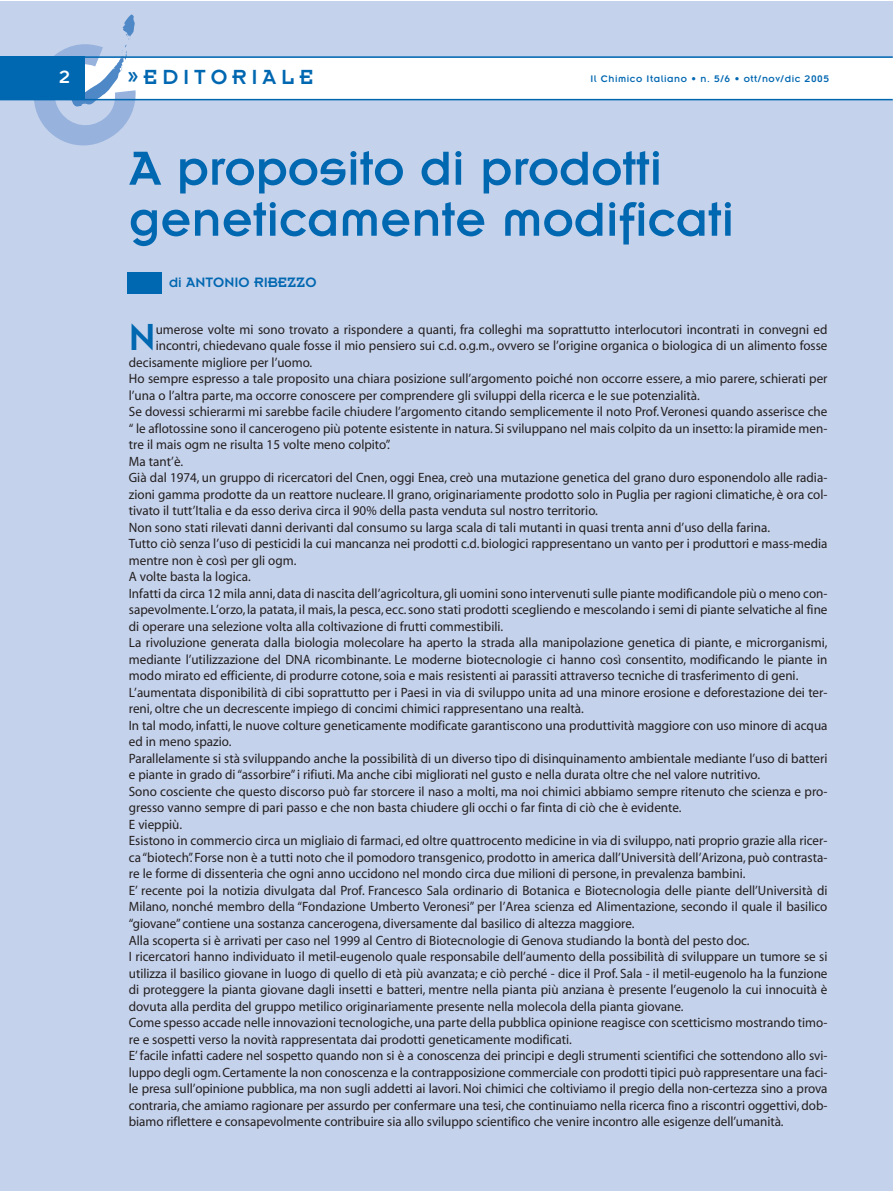
<style>
.page{position:relative;width:893px;height:1191px;background:#fff}
.page>*{position:absolute;margin:0;border:0;box-sizing:border-box;transform-origin:0 0}
.t1{font:52.5px/51px "Insignia A";color:#0067b1}
.t2{font:41.55px "Insignia A";color:#0067b1}
.t3{font:22.5px "Insignia A";letter-spacing:.215em;color:#0067b1}
.t4{font:19.5px "Insignia A";color:#fff}
.t5{font:15px "Insignia A";color:#0067b1}
.t6{font:13.5px "Myriad";color:#231f20}
.t7{font:10.5px "Insignia";letter-spacing:.055em;color:#0067b1}
</style>
<div class="page">
<div style="left:0;top:1px;width:893px;height:56px;background:#c5d2eb"></div>
<div style="left:0;top:100px;width:893px;height:1091px;background:#c5d2eb"></div>
<svg style="left:34px;top:14px;width:102px;height:131px"></svg>
<div style="left:0;top:56px;width:85px;height:43px;background:#0067b1"></div>
<hr style="left:0;top:56px;width:893px;height:2px;background:#0067b1">
<hr style="left:0;top:99px;width:893px;height:1px;background:#0067b1">
<div style="left:127px;top:273px;width:34px;height:21px;background:#0067b1"></div>
<h3 class="t4" style="left:59px;top:70px;width:12px">2</h3>
<h3 class="t3" style="left:127px;top:69px;width:187px">»EDITORIALE</h3>
<p class="t7" style="left:590px;top:75px;width:240px">Il Chimico Italiano • n. 5/6 • ott/nov/dic 2005</p>
<h1 class="t1" style="left:129px;top:147px;width:606px">A proposito di prodotti geneticamente modificati</h1>
<p class="t5" style="left:169px;top:277px;width:149px">di ANTONIO RIBEZZO</p>
<h2 class="t2" style="left:129px;top:324px;width:28px">N</h2>
<p class="t6" style="left:156px;top:324px;width:673px">umerose volte mi sono trovato a rispondere a quanti, fra colleghi ma soprattutto interlocutori incontrati in convegni ed</p>
<p class="t6" style="left:156px;top:341px;width:673px">incontri, chiedevano quale fosse il mio pensiero sui c.d. o.g.m., ovvero se l’origine organica o biologica di un alimento fosse</p>
<p class="t6" style="left:129px;top:357px;width:185px">decisamente migliore per l’uomo.</p>
<p class="t6" style="left:129px;top:374px;width:700px">Ho sempre espresso a tale proposito una chiara posizione sull’argomento poiché non occorre essere, a mio parere, schierati per</p>
<p class="t6" style="left:129px;top:390px;width:572px">l’una o l’altra parte, ma occorre conoscere per comprendere gli sviluppi della ricerca e le sue potenzialità.</p>
<p class="t6" style="left:129px;top:407px;width:700px">Se dovessi schierarmi mi sarebbe facile chiudere l’argomento citando semplicemente il noto Prof. Veronesi quando asserisce che</p>
<p class="t6" style="left:129px;top:423px;width:700px">“ le aflotossine sono il cancerogeno più potente esistente in natura. Si sviluppano nel mais colpito da un insetto: la piramide men-</p>
<p class="t6" style="left:129px;top:440px;width:263px">tre il mais ogm ne risulta 15 volte meno colpito”.</p>
<p class="t6" style="left:129px;top:456px;width:56px">Ma tant’è.</p>
<p class="t6" style="left:129px;top:473px;width:700px">Già dal 1974, un gruppo di ricercatori del Cnen, oggi Enea, creò una mutazione genetica del grano duro esponendolo alle radia-</p>
<p class="t6" style="left:129px;top:489px;width:700px">zioni gamma prodotte da un reattore nucleare. Il grano, originariamente prodotto solo in Puglia per ragioni climatiche, è ora col-</p>
<p class="t6" style="left:129px;top:506px;width:471px">tivato il tutt’Italia e da esso deriva circa il 90% della pasta venduta sul nostro territorio.</p>
<p class="t6" style="left:129px;top:522px;width:643px">Non sono stati rilevati danni derivanti dal consumo su larga scala di tali mutanti in quasi trenta anni d’uso della farina.</p>
<p class="t6" style="left:129px;top:539px;width:700px">Tutto ciò senza l’uso di pesticidi la cui mancanza nei prodotti c.d. biologici rappresentano un vanto per i produttori e mass-media</p>
<p class="t6" style="left:129px;top:555px;width:169px">mentre non è così per gli ogm.</p>
<p class="t6" style="left:129px;top:572px;width:123px">A volte basta la logica.</p>
<p class="t6" style="left:129px;top:588px;width:700px">Infatti da circa 12 mila anni, data di nascita dell’agricoltura, gli uomini sono intervenuti sulle piante modificandole più o meno con-</p>
<p class="t6" style="left:129px;top:605px;width:700px">sapevolmente. L’orzo, la patata, il mais, la pesca, ecc. sono stati prodotti scegliendo e mescolando i semi di piante selvatiche al fine</p>
<p class="t6" style="left:129px;top:621px;width:376px">di operare una selezione volta alla coltivazione di frutti commestibili.</p>
<p class="t6" style="left:129px;top:638px;width:700px">La rivoluzione generata dalla biologia molecolare ha aperto la strada alla manipolazione genetica di piante, e microrganismi,</p>
<p class="t6" style="left:129px;top:654px;width:700px">mediante l’utilizzazione del DNA ricombinante. Le moderne biotecnologie ci hanno così consentito, modificando le piante in</p>
<p class="t6" style="left:129px;top:671px;width:671px">modo mirato ed efficiente, di produrre cotone, soia e mais resistenti ai parassiti attraverso tecniche di trasferimento di geni.</p>
<p class="t6" style="left:129px;top:687px;width:700px">L’aumentata disponibilità di cibi soprattutto per i Paesi in via di sviluppo unita ad una minore erosione e deforestazione dei ter-</p>
<p class="t6" style="left:129px;top:704px;width:456px">reni, oltre che un decrescente impiego di concimi chimici rappresentano una realtà.</p>
<p class="t6" style="left:129px;top:720px;width:700px">In tal modo, infatti, le nuove colture geneticamente modificate garantiscono una produttività maggiore con uso minore di acqua</p>
<p class="t6" style="left:129px;top:737px;width:104px">ed in meno spazio.</p>
<p class="t6" style="left:129px;top:753px;width:700px">Parallelamente si stà sviluppando anche la possibilità di un diverso tipo di disinquinamento ambientale mediante l’uso di batteri</p>
<p class="t6" style="left:129px;top:770px;width:633px">e piante in grado di “assorbire” i rifiuti. Ma anche cibi migliorati nel gusto e nella durata oltre che nel valore nutritivo.</p>
<p class="t6" style="left:129px;top:786px;width:700px">Sono cosciente che questo discorso può far storcere il naso a molti, ma noi chimici abbiamo sempre ritenuto che scienza e pro-</p>
<p class="t6" style="left:129px;top:803px;width:554px">gresso vanno sempre di pari passo e che non basta chiudere gli occhi o far finta di ciò che è evidente.</p>
<p class="t6" style="left:129px;top:819px;width:55px">E vieppiù.</p>
<p class="t6" style="left:129px;top:836px;width:700px">Esistono in commercio circa un migliaio di farmaci, ed oltre quattrocento medicine in via di sviluppo, nati proprio grazie alla ricer-</p>
<p class="t6" style="left:129px;top:852px;width:700px">ca “biotech”. Forse non è a tutti noto che il pomodoro transgenico, prodotto in america dall’Università dell’Arizona, può contrasta-</p>
<p class="t6" style="left:129px;top:869px;width:618px">re le forme di dissenteria che ogni anno uccidono nel mondo circa due milioni di persone, in prevalenza bambini.</p>
<p class="t6" style="left:129px;top:885px;width:700px">E’ recente poi la notizia divulgata dal Prof. Francesco Sala ordinario di Botanica e Biotecnologia delle piante dell’Università di</p>
<p class="t6" style="left:129px;top:902px;width:700px">Milano, nonché membro della “Fondazione Umberto Veronesi” per l’Area scienza ed Alimentazione, secondo il quale il basilico</p>
<p class="t6" style="left:129px;top:918px;width:507px">“giovane” contiene una sostanza cancerogena, diversamente dal basilico di altezza maggiore.</p>
<p class="t6" style="left:129px;top:935px;width:622px">Alla scoperta si è arrivati per caso nel 1999 al Centro di Biotecnologie di Genova studiando la bontà del pesto doc.</p>
<p class="t6" style="left:129px;top:951px;width:700px">I ricercatori hanno individuato il metil-eugenolo quale responsabile dell’aumento della possibilità di sviluppare un tumore se si</p>
<p class="t6" style="left:129px;top:968px;width:700px">utilizza il basilico giovane in luogo di quello di età più avanzata; e ciò perché - dice il Prof. Sala - il metil-eugenolo ha la funzione</p>
<p class="t6" style="left:129px;top:984px;width:700px">di proteggere la pianta giovane dagli insetti e batteri, mentre nella pianta più anziana è presente l’eugenolo la cui innocuità è</p>
<p class="t6" style="left:129px;top:1001px;width:556px">dovuta alla perdita del gruppo metilico originariamente presente nella molecola della pianta giovane.</p>
<p class="t6" style="left:129px;top:1017px;width:700px">Come spesso accade nelle innovazioni tecnologiche, una parte della pubblica opinione reagisce con scetticismo mostrando timo-</p>
<p class="t6" style="left:129px;top:1034px;width:445px">re e sospetti verso la novità rappresentata dai prodotti geneticamente modificati.</p>
<p class="t6" style="left:129px;top:1050px;width:700px">E’ facile infatti cadere nel sospetto quando non si è a conoscenza dei principi e degli strumenti scientifici che sottendono allo svi-</p>
<p class="t6" style="left:129px;top:1067px;width:700px">luppo degli ogm. Certamente la non conoscenza e la contrapposizione commerciale con prodotti tipici può rappresentare una faci-</p>
<p class="t6" style="left:129px;top:1083px;width:700px">le presa sull’opinione pubblica, ma non sugli addetti ai lavori. Noi chimici che coltiviamo il pregio della non-certezza sino a prova</p>
<p class="t6" style="left:129px;top:1100px;width:700px">contraria, che amiamo ragionare per assurdo per confermare una tesi, che continuiamo nella ricerca fino a riscontri oggettivi, dob-</p>
<p class="t6" style="left:129px;top:1116px;width:656px">biamo riflettere e consapevolmente contribuire sia allo sviluppo scientifico che venire incontro alle esigenze dell’umanità.</p>
</div>
